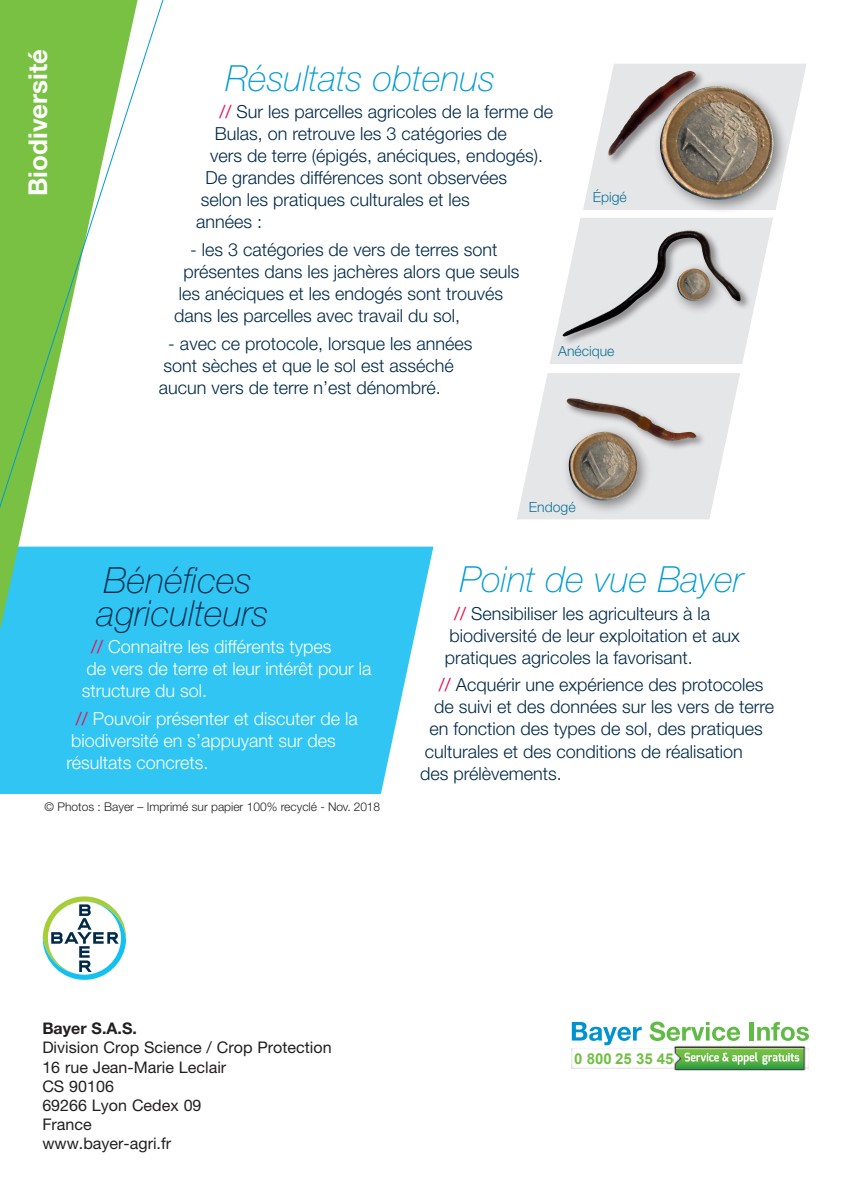
<style>
.page{position:relative;width:851px;height:1192px;background:#fff}
.page>*{position:absolute;margin:0;border:0;box-sizing:border-box;transform-origin:0 0}
.t1{font:italic 100 36px "Helvetica Neue";letter-spacing:.005em;color:#009bd3}
.t2{font:italic 100 36px/33px "Helvetica Neue";letter-spacing:.005em;color:#002a49}
.t3{font:700 26px "Helvetica Neue LT Std";color:#fff}
.t4{font:300 18px/22px "Helvetica Neue LT Std";color:#002a49}
.t5{font:300 18px/22px "Helvetica Neue LT Std";color:#fff}
.t6{font:16px/19.2px "Helvetica Neue";color:#231f20}
.t7{font:700 16px "Helvetica Neue";color:#231f20}
.t8{font:700 15px "Arial";color:#71bf44}
.t9{font:300 14px "Helvetica Neue";color:#107399}
.t10{font:300 12px "Helvetica Neue";color:#231f20}
.s1{font-family:"Helvetica Neue";font-weight:400;color:#ed1255}
</style>
<div class="page">
<svg style="left:0;top:546px;width:433px;height:247px;background:#42caf4"></svg>
<div style="left:0;top:621px;width:144px;height:138px;background:#30c5f3"></div>
<svg style="left:0;top:0;width:173px;height:621px"></svg>
<svg style="left:583px;top:64px;width:223px;height:146px"></svg>
<div style="left:653px;top:79px;width:136px;height:136px;background:#231f20;opacity:.5"></div>
<img style="left:642px;top:86px;width:144px;height:125px">
<div style="left:606px;top:69px;width:100px;height:96px;background:#231f20;opacity:.5"></div>
<img style="left:608px;top:71px;width:88px;height:85px">
<svg style="left:550px;top:218px;width:223px;height:146px"></svg>
<div style="left:561px;top:228px;width:191px;height:118px;background:#231f20;opacity:.5"></div>
<img style="left:563px;top:229px;width:178px;height:107px">
<div style="left:670px;top:261px;width:55px;height:55px;background:#231f20;opacity:.5"></div>
<img style="left:673px;top:268px;width:39px;height:37px">
<svg style="left:517px;top:373px;width:223px;height:146px"></svg>
<div style="left:565px;top:396px;width:141px;height:55px;background:#231f20;opacity:.5"></div>
<img style="left:566px;top:398px;width:131px;height:43px">
<div style="left:562px;top:424px;width:91px;height:91px;background:#231f20;opacity:.5"></div>
<img style="left:559px;top:431px;width:83px;height:77px">
<svg style="left:572px;top:1022px;width:70px;height:22px"></svg>
<svg style="left:649px;top:1021px;width:91px;height:19px"></svg>
<hr style="left:750px;top:1021px;width:4px;height:19px;background:#60bb46">
<svg style="left:757px;top:1022px;width:52px;height:18px"></svg>
<img style="left:674px;top:1045px;width:132px;height:26px">
<div style="left:571px;top:1048px;width:238px;height:20px;background:#fff"></div>
<svg style="left:676px;top:1047px;width:128px;height:21px;background:#79bb64"></svg>
<svg style="left:43px;top:896px;width:83px;height:83px"></svg>
<h2 class="t3" style="left:22px;top:196px;width:148px;rotate:-90deg">Biodiversité</h2>
<h1 class="t1" style="left:225px;top:57px;width:271px">Résultats obtenus</h1>
<p class="t4" style="left:220px;top:100px;width:335px"><span class="s1">//</span> Sur les parcelles agricoles de la ferme de</p>
<p class="t4" style="left:215px;top:122px;width:293px">Bulas, on retrouve les 3 catégories de</p>
<p class="t4" style="left:210px;top:144px;width:334px">vers de terre (épigés, anéciques, endogés).</p>
<p class="t4" style="left:205px;top:166px;width:303px">De grandes différences sont observées</p>
<p class="t4" style="left:201px;top:188px;width:271px">selon les pratiques culturales et les</p>
<p class="t4" style="left:196px;top:210px;width:68px">années :</p>
<p class="t4" style="left:190px;top:238px;width:309px">- les 3 catégories de vers de terres sont</p>
<p class="t4" style="left:184px;top:260px;width:337px">présentes dans les jachères alors que seuls</p>
<p class="t4" style="left:179px;top:282px;width:326px">les anéciques et les endogés sont trouvés</p>
<p class="t4" style="left:174px;top:304px;width:287px">dans les parcelles avec travail du sol,</p>
<p class="t4" style="left:159px;top:332px;width:315px;text-indent:9px">- avec ce protocole, lorsque les années sont sèches et que le sol est asséché aucun vers de terre n’est dénombré.</p>
<p class="t9" style="left:593px;top:189px;width:35px">Épigé</p>
<p class="t9" style="left:558px;top:342px;width:58px">Anécique</p>
<h1 class="t2" style="left:97px;top:563px;width:173px">Bénéfices agriculteurs</h1>
<p class="t5" style="left:82px;top:635px;width:291px;text-indent:9px"><span class="s1">//</span> Connaitre les différents types<br>de vers de terre et leur intérêt pour la structure du sol.</p>
<p class="t5" style="left:66px;top:707px;width:293px;text-indent:9px"><span class="s1">//</span> Pouvoir présenter et discuter de la biodiversité en s’appuyant sur des résultats concrets.</p>
<p class="t9" style="left:529px;top:498px;width:48px">Endogé</p>
<h1 class="t1" style="left:460px;top:558px;width:285px">Point de vue Bayer</h1>
<p class="t4" style="left:445px;top:601px;width:297px;text-indent:9px"><span class="s1">//</span> Sensibiliser les agriculteurs à la biodiversité de leur exploitation et aux pratiques agricoles la favorisant.</p>
<p class="t4" style="left:439px;top:673px;width:326px"><span class="s1">//</span> Acquérir une expérience des protocoles</p>
<p class="t4" style="left:434px;top:695px;width:342px">de suivi et des données sur les vers de terre</p>
<p class="t4" style="left:429px;top:717px;width:335px">en fonction des types de sol, des pratiques</p>
<p class="t4" style="left:425px;top:739px;width:320px">culturales et des conditions de réalisation</p>
<p class="t4" style="left:420px;top:761px;width:143px">des prélèvements.</p>
<p class="t10" style="left:45px;top:799px;width:337px">© Photos : Bayer – Imprimé sur papier 100% recyclé - Nov. 2018</p>
<p class="t7" style="left:42px;top:1018px;width:96px">Bayer S.A.S.</p>
<p class="t6" style="left:42px;top:1037px;width:291px">Division Crop Science / Crop Protection<br>16 rue Jean-Marie Leclair<br>CS 90106<br>69266 Lyon Cedex 09<br>France<br>www.bayer-agri.fr</p>
<p class="t8" style="left:574px;top:1048px;width:101px">0 800 25 35 45</p>
</div>
